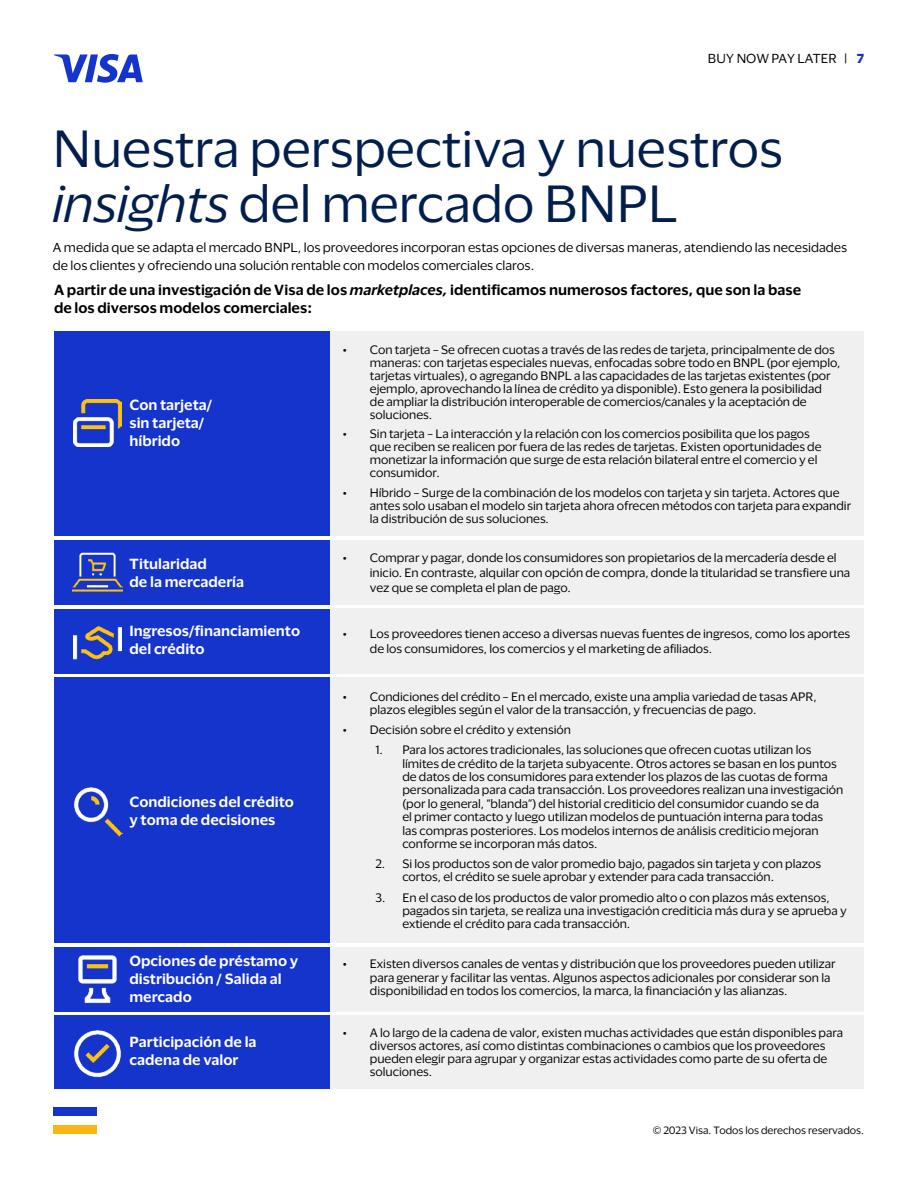
<style>
.page{position:relative;width:918px;height:1188px;background:#fff}
.page>*{position:absolute;margin:0;border:0;box-sizing:border-box;transform-origin:0 0}
.t1{font:48px/55.5px "Visa Dialect";color:#021e4c}
.t2{font:600 13.5px/18px "Visa Dialect";color:#fff}
.t3{font:600 13.5px/18px "Visa Dialect";color:#000}
.t4{font:12px/18px "Visa Dialect";color:#000}
.t5{font:11.25px/13.4px "Visa Dialect";color:#000}
.t6{font:9.75px "Visa Dialect";color:#000}
.s1{font-weight:700;color:#1434cb}
.s2{font-style:italic}
</style>
<div class="page">
<div style="left:54px;top:332px;width:276px;height:204px;background:#1434cb"></div>
<div style="left:54px;top:540px;width:276px;height:65px;background:#1434cb"></div>
<div style="left:54px;top:609px;width:276px;height:65px;background:#1434cb"></div>
<div style="left:54px;top:947px;width:276px;height:65px;background:#1434cb"></div>
<div style="left:54px;top:1015px;width:276px;height:74px;background:#1434cb"></div>
<div style="left:54px;top:677px;width:276px;height:266px;background:#1434cb"></div>
<img style="left:74px;top:399px;width:47px;height:48px">
<img style="left:72px;top:552px;width:51px;height:40px">
<img style="left:74px;top:625px;width:47px;height:35px">
<img style="left:74px;top:787px;width:49px;height:49px">
<img style="left:78px;top:955px;width:39px;height:49px">
<img style="left:74px;top:1030px;width:48px;height:48px">
<div style="left:330px;top:332px;width:534px;height:204px;background:#f0f0f0"></div>
<div style="left:330px;top:540px;width:534px;height:65px;background:#f0f0f0"></div>
<div style="left:330px;top:609px;width:534px;height:65px;background:#f0f0f0"></div>
<div style="left:330px;top:947px;width:534px;height:65px;background:#f0f0f0"></div>
<div style="left:330px;top:1015px;width:534px;height:74px;background:#f0f0f0"></div>
<div style="left:330px;top:677px;width:534px;height:266px;background:#f0f0f0"></div>
<div style="left:53px;top:1107px;width:43px;height:9px;background:#1433cb"></div>
<div style="left:53px;top:1125px;width:43px;height:9px;background:#f7b614"></div>
<svg style="left:54px;top:54px;width:89px;height:29px"></svg>
<p class="t4" style="left:708px;top:49px;width:158px">BUY NOW PAY LATER | <span class="s1">7</span></p>
<h1 class="t1" style="left:53px;top:118px;width:732px">Nuestra perspectiva y nuestros <span class="s2">insights</span> del mercado BNPL</h1>
<p class="t4" style="left:53px;top:237px;width:796px">A medida que se adapta el mercado BNPL, los proveedores incorporan estas opciones de diversas maneras, atendiendo las necesidades de los clientes y ofreciendo una solución rentable con modelos comerciales claros.</p>
<p class="t3" style="left:54px;top:280px;width:749px">A partir de una investigación de Visa de los <span class="s2">marketplaces,</span> identificamos numerosos factores, que son la base de los diversos modelos comerciales:</p>
<p class="t5" style="left:370px;top:343px;width:472px;line-height:12.9px;text-indent:-27px">• Con tarjeta – Se ofrecen cuotas a través de las redes de tarjeta, principalmente de dos maneras: con tarjetas especiales nuevas, enfocadas sobre todo en BNPL (por ejemplo, tarjetas virtuales), o agregando BNPL a las capacidades de las tarjetas existentes (por ejemplo, aprovechando la línea de crédito ya disponible). Esto genera la posibilidad<br>de ampliar la distribución interoperable de comercios/canales y la aceptación de soluciones.</p>
<p class="t5" style="left:370px;top:427px;width:453px;line-height:12.9px;text-indent:-27px">• Sin tarjeta – La interacción y la relación con los comercios posibilita que los pagos que reciben se realicen por fuera de las redes de tarjetas. Existen oportunidades de monetizar la información que surge de esta relación bilateral entre el comercio y el consumidor.</p>
<p class="t5" style="left:370px;top:485px;width:483px;line-height:12.9px;text-indent:-27px">• Híbrido – Surge de la combinación de los modelos con tarjeta y sin tarjeta. Actores que antes solo usaban el modelo sin tarjeta ahora ofrecen métodos con tarjeta para expandir la distribución de sus soluciones.</p>
<p class="t5" style="left:370px;top:549px;width:482px;line-height:15px;text-indent:-27px">• Comprar y pagar, donde los consumidores son propietarios de la mercadería desde el inicio. En contraste, alquilar con opción de compra, donde la titularidad se transfiere una vez que se completa el plan de pago.</p>
<p class="t5" style="left:370px;top:626px;width:482px;line-height:15px;text-indent:-27px">• Los proveedores tienen acceso a diversas nuevas fuentes de ingresos, como los aportes de los consumidores, los comercios y el marketing de afiliados.</p>
<p class="t2" style="left:130px;top:394px;width:84px">Con tarjeta/ sin tarjeta/ híbrido</p>
<p class="t2" style="left:130px;top:553px;width:116px">Titularidad<br>de la mercadería</p>
<p class="t2" style="left:130px;top:621px;width:172px">Ingresos/financiamiento del crédito</p>
<p class="t2" style="left:130px;top:792px;width:166px">Condiciones del crédito y toma de decisiones</p>
<p class="t2" style="left:130px;top:951px;width:170px">Opciones de préstamo y distribución / Salida al mercado</p>
<p class="t2" style="left:130px;top:1031px;width:129px">Participación de la cadena de valor</p>
<p class="t5" style="left:370px;top:689px;width:448px;text-indent:-27px">• Condiciones del crédito – En el mercado, existe una amplia variedad de tasas APR, plazos elegibles según el valor de la transacción, y frecuencias de pago.</p>
<p class="t5" style="left:343px;top:723px;width:230px">• Decisión sobre el crédito y extensión</p>
<p class="t5" style="left:402px;top:743px;width:443px;text-indent:-27px">1. Para los actores tradicionales, las soluciones que ofrecen cuotas utilizan los límites de crédito de la tarjeta subyacente. Otros actores se basan en los puntos de datos de los consumidores para extender los plazos de las cuotas de forma personalizada para cada transacción. Los proveedores realizan una investigación (por lo general, “blanda”) del historial crediticio del consumidor cuando se da<br>el primer contacto y luego utilizan modelos de puntuación interna para todas<br>las compras posteriores. Los modelos internos de análisis crediticio mejoran conforme se incorporan más datos.</p>
<p class="t5" style="left:402px;top:856px;width:420px;text-indent:-27px">2. Si los productos son de valor promedio bajo, pagados sin tarjeta y con plazos cortos, el crédito se suele aprobar y extender para cada transacción.</p>
<p class="t5" style="left:402px;top:890px;width:446px;text-indent:-27px">3. En el caso de los productos de valor promedio alto o con plazos más extensos, pagados sin tarjeta, se realiza una investigación crediticia más dura y se aprueba y extiende el crédito para cada transacción.</p>
<p class="t5" style="left:370px;top:956px;width:467px;text-indent:-27px">• Existen diversos canales de ventas y distribución que los proveedores pueden utilizar para generar y facilitar las ventas. Algunos aspectos adicionales por considerar son la disponibilidad en todos los comercios, la marca, la financiación y las alianzas.</p>
<p class="t5" style="left:370px;top:1026px;width:475px;text-indent:-27px">• A lo largo de la cadena de valor, existen muchas actividades que están disponibles para diversos actores, así como distintas combinaciones o cambios que los proveedores pueden elegir para agrupar y organizar estas actividades como parte de su oferta de soluciones.</p>
<p class="t6" style="left:653px;top:1123px;width:213px">© 2023 Visa. Todos los derechos reservados.</p>
</div>
